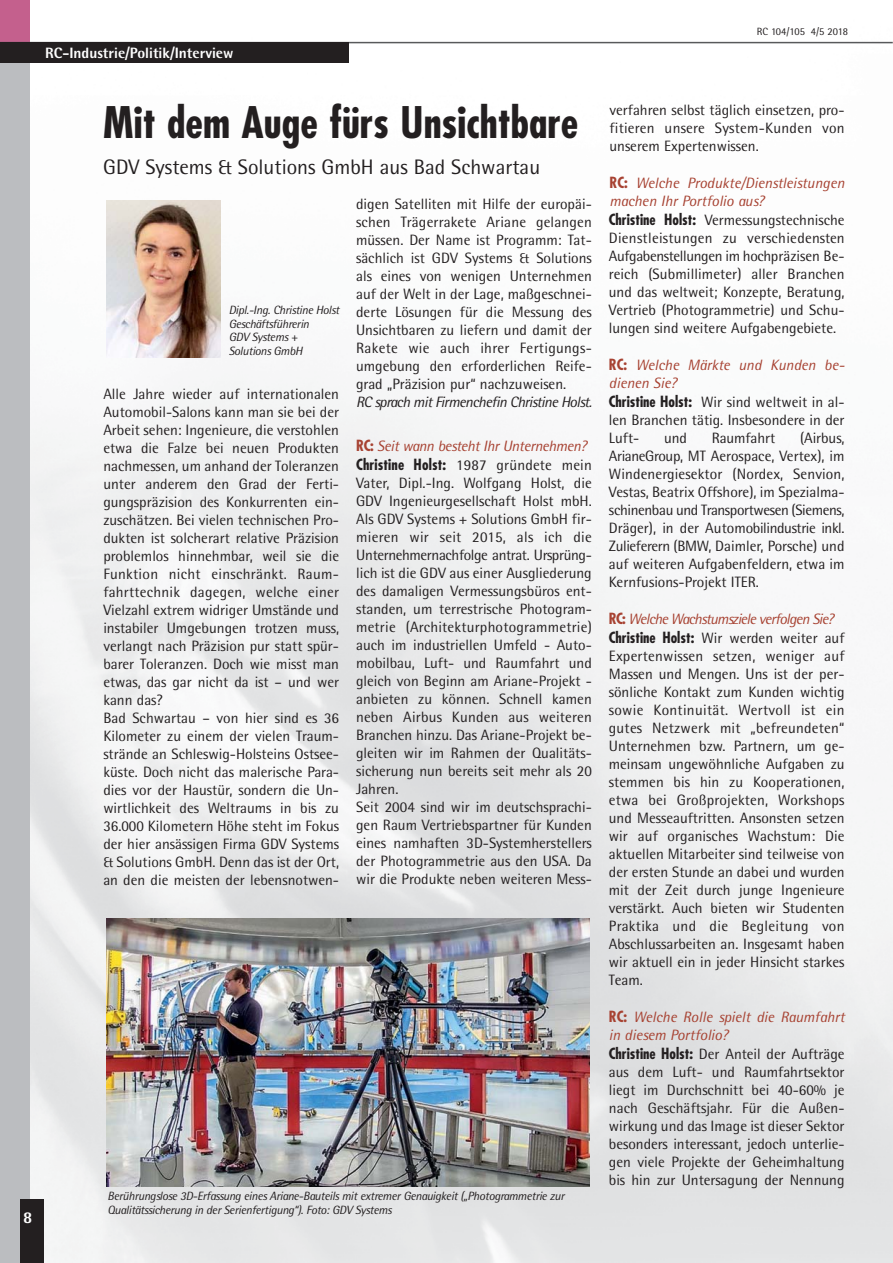
<style>
.page{position:relative;width:893px;height:1263px;background:#fff}
.page>*{position:absolute;margin:0;border:0;box-sizing:border-box;transform-origin:0 0}
.t1{font:700 condensed 42.3px "Futura";color:#231f20}
.t2{font:21px "AT Rotis Semi Sans";color:#231f20}
.t3{font:800 16.5px "AT Rotis Semi Sans";color:#fff}
.t4{font:15px/18px "AT Rotis Semi Sans";color:#231f20}
.t5{font:italic 15px "AT Rotis Semi Sans";letter-spacing:-.04em;color:#231f20}
.t6{font:800 15px "AT Rotis Semi Sans";color:#fff}
.t7{font:italic 12px/13.5px "AT Rotis Semi Sans";letter-spacing:-.025em;color:#231f20}
.t8{font:10.5px "AT Rotis Semi Sans";color:#231f20}
.s1{font-family:"Futura";font-weight:700;font-stretch:condensed;color:#a74232}
.s2{font-style:italic;color:#a74232}
.s3{font-family:"Futura";font-weight:700;font-stretch:condensed}
</style>
<div class="page">
<img style="left:30px;top:41px;width:862px;height:1222px">
<div style="left:0;top:0;width:30px;height:1263px;background:#bbbdc0"></div>
<div style="left:0;top:0;width:30px;height:50px;background:#c4608d"></div>
<hr style="left:0;top:42px;width:892px;height:1px;background:#58595b">
<div style="left:21px;top:1199px;width:23px;height:64px;background:#231f20"></div>
<div style="left:0;top:42px;width:349px;height:21px;background:#231f20"></div>
<img style="left:106px;top:919px;width:484px;height:268px">
<img style="left:106px;top:200px;width:115px;height:158px">
<p class="t6" style="left:45px;top:48px;width:190px">RC-Industrie/Politik/Interview</p>
<p class="t8" style="left:757px;top:28px;width:93px">RC 104/105 4/5 2018</p>
<p class="t3" style="left:23px;top:1212px;width:11px">8</p>
<h1 class="t1" style="left:103px;top:104px;width:477px">Mit dem Auge fürs Unsichtbare</h1>
<h2 class="t2" style="left:103px;top:159px;width:438px">GDV Systems &amp; Solutions GmbH aus Bad Schwartau</h2>
<p class="t7" style="left:229px;top:305px;width:112px">Dipl.-Ing. Christine Holst<br>Geschäftsführerin<br>GDV Systems +<br>Solutions GmbH</p>
<p class="t4" style="left:103px;top:387px;width:237px">Alle Jahre wieder auf internationalen Automobil-Salons kann man sie bei der Arbeit sehen: Ingenieure, die verstohlen etwa die Falze bei neuen Produkten nachmessen, um anhand der Toleranzen unter anderem den Grad der Ferti - gungs präzision des Kon kurrenten ein&shy;zuschätzen. Bei vielen technischen Pro - dukten ist solcherart relative Präzi sion problemlos hinnehmbar, weil sie die Funktion nicht einschränkt. Raum - fahrt technik dagegen, welche einer Vielzahl ex trem widriger Umstände und instabiler Umgebungen trotzen muss, verlangt nach Präzision pur statt spür&shy;barer Toleranzen. Doch wie misst man etwas, das gar nicht da ist – und wer kann das?<br>Bad Schwartau – von hier sind es 36<br>Kilometer zu einem der vielen Traum - strände an Schleswig-Holsteins Ostsee - küste. Doch nicht das malerische Para - dies vor der Haustür, sondern die Un - wirt lichkeit des Welt raums in bis zu 36.000 Kilometern Höhe steht im Fokus der hier ansässigen Firma GDV Systems &amp; Solutions GmbH. Denn das ist der Ort, an den die meisten der lebensnotwen-</p>
<p class="t4" style="left:356px;top:196px;width:237px;text-align:justify">digen Satelliten mit Hilfe der europäi&shy;schen Trägerrakete Ariane gelangen müssen. Der Name ist Programm: Tat - sächlich ist GDV Systems &amp; Solutions als eines von wenigen Unternehmen auf der Welt in der Lage, maßgeschnei&shy;derte Lösungen für die Mes sung des Unsichtbaren zu liefern und damit der Rakete wie auch ihrer Fertigungs - umgebung den erforderlichen Reife - grad „Präzision pur“ nachzuweisen.</p>
<p class="t5" style="left:356px;top:397px;width:237px">RC sprach mit Firmenchefin Christine Holst.</p>
<p class="t4" style="left:356px;top:438px;width:237px"><span class="s1">RC:</span> <span class="s2">Seit wann besteht Ihr Unterneh men?<br></span><span class="s3">Christine Holst:</span> 1987 gründete mein Vater, Dipl.-Ing. Wolfgang Holst, die GDV Ingenieurgesellschaft Holst mbH.<br>Als GDV Systems + Solutions GmbH fir&shy;mieren wir seit 2015, als ich die Unternehmernachfolge antrat. Ur sprüng - lich ist die GDV aus einer Aus gliederung des damaligen Ver mes sungsbüros ent&shy;standen, um terrestrische Photo gram - metrie (Architek tur photogramme trie) auch im industriellen Umfeld - Auto - mobilbau, Luft- und Raumfahrt und gleich von Beginn am Ariane-Projekt - anbieten zu können. Schnell kamen neben Airbus Kunden aus weiteren Bran chen hinzu. Das Ariane-Projekt be - glei ten wir im Rahmen der Quali täts - sicherung nun bereits seit mehr als 20<br>Jahren.<br>Seit 2004 sind wir im deutschsprachi&shy;gen Raum Vertriebspartner für Kun den eines namhaften 3D-System herstellers der Photogrammetrie aus den USA. Da wir die Produkte neben weiteren Mess -</p>
<p class="t7" style="left:108px;top:1191px;width:458px">Berührungslose 3D-Erfassung eines Ariane-Bauteils mit extremer Genauigkeit („Photogrammetrie zur<br>Qualitätssicherung in der Serienfertigung“). Foto: GDV Systems</p>
<p class="t4" style="left:609px;top:103px;width:237px;text-align:justify">verfahren selbst täglich einsetzen, pro&shy;fitieren unsere System-Kunden von unserem Expertenwissen.</p>
<p class="t4" style="left:609px;top:175px;width:237px"><span class="s1">RC:</span> <span class="s2">Welche Produkte/Dienstleis tun gen machen Ihr Portfolio aus?<br></span><span class="s3">Christine Holst:</span> Vermes sungstech nische Dienstleistungen zu verschiedensten Aufgabenstellungen im hochpräzisen Be - reich (Submillimeter) aller Branchen und das weltweit; Kon zepte, Beratung, Vertrieb (Photo gramme trie) und Schu - lungen sind weitere Aufgabengebiete.</p>
<p class="t4" style="left:609px;top:357px;width:237px;line-height:18.5px"><span class="s1">RC:</span> <span class="s2">Welche Märkte und Kunden be - dienen Sie?<br></span><span class="s3">Christine Holst:</span> Wir sind weltweit in al - len Branchen tätig. Insbesondere in der<br>Luft-</p>
<p class="t4" style="left:609px;top:431px;width:237px;text-align:justify;text-indent:191px">(Airbus, ArianeGroup, MT Aerospace, Vertex), im Windenergiesektor (Nordex, Sen vion, Vestas, Beatrix Offshore), im Spezialma - schinenbau und Transport wesen (Siemens, Dräger), in der Auto mobilindustrie inkl.<br>Zulieferern (BMW, Daimler, Porsche) und auf weiteren Aufgabenfeldern, etwa im Kern fu sions-Projekt ITER.</p>
<p class="t4" style="left:609px;top:611px;width:237px"><span class="s1">RC:</span> <span class="s2">Welche Wachstumsziele verfolgen Sie?<br></span><span class="s3">Christine Holst:</span> Wir werden weiter auf Expertenwissen setzen, weniger auf Mas sen und Mengen. Uns ist der per&shy;sönliche Kontakt zum Kunden wichtig sowie Kontinuität. Wertvoll ist ein gutes Netzwerk mit „befreundeten“ Unternehmen bzw. Partnern, um ge - meinsam ungewöhnliche Aufgaben zu stemmen bis hin zu Koopera tionen, etwa bei Großprojekten, Workshops und Messeauftritten. An sonsten setzen wir auf organisches Wachstum: Die aktuellen Mitarbeiter sind teilweise von der ersten Stunde an dabei und wurden mit der Zeit durch junge Ingenieure verstärkt. Auch bieten wir Studenten Praktika und die Begleitung von Abschluss arbeiten an. Insgesamt haben wir aktuell ein in jeder Hinsicht starkes Team.</p>
<p class="t4" style="left:609px;top:1009px;width:237px"><span class="s1">RC:</span> <span class="s2">Welche Rolle spielt die Raumfahrt in diesem Portfolio?<br></span><span class="s3">Christine Holst:</span> Der Anteil der Aufträge aus dem Luft- und Raumfahrtsektor liegt im Durchschnitt bei 40-60% je nach Geschäftsjahr. Für die Außen - wirkung und das Image ist dieser Sektor besonders interessant, jedoch unterlie&shy;gen viele Projekte der Ge heim haltung bis hin zur Untersagung der Nennung</p>
<p class="t4" style="left:664px;top:431px;width:24px">und</p>
<p class="t4" style="left:712px;top:431px;width:65px">Raumfahrt</p>
</div>
